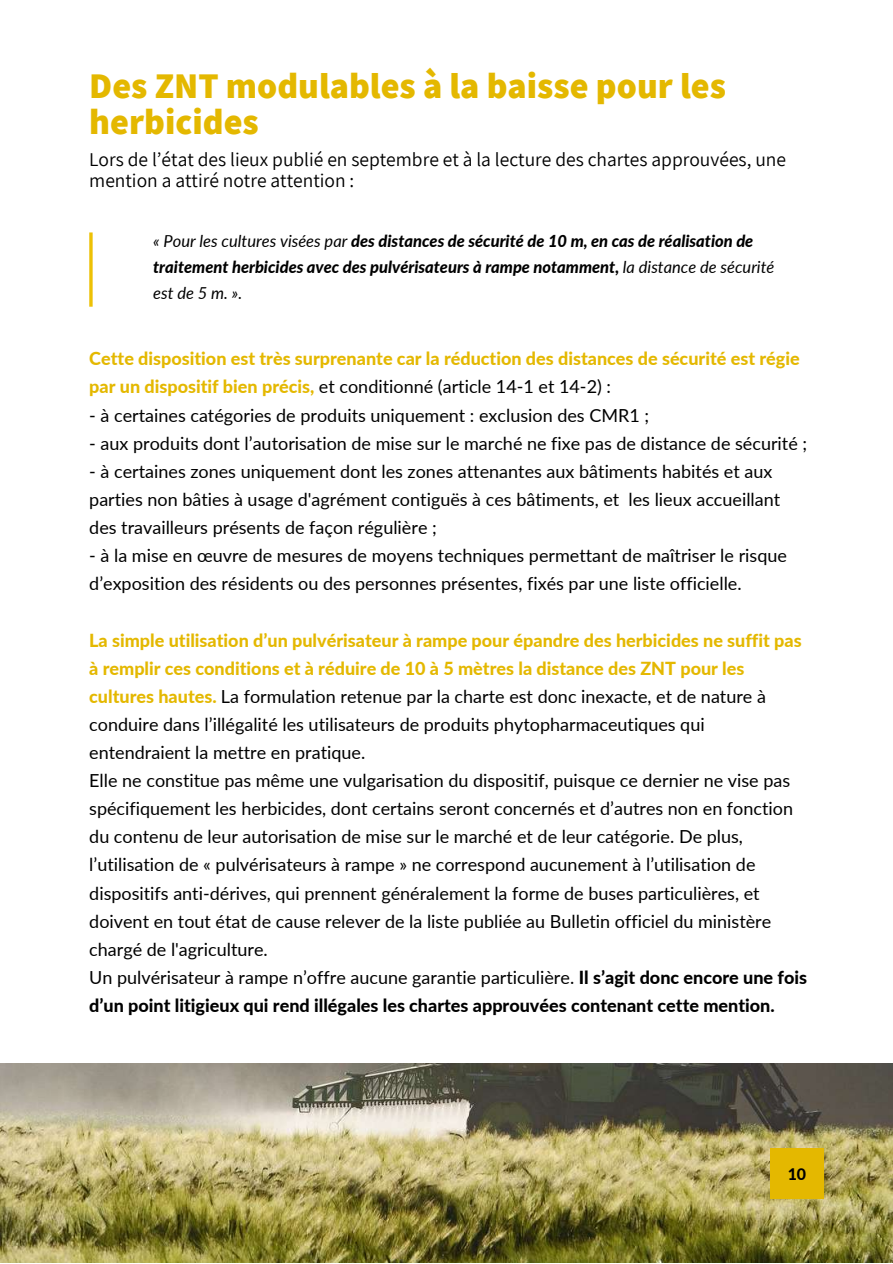
<style>
.page{position:relative;width:893px;height:1264px;background:#fff}
.page>*{position:absolute;margin:0;border:0;box-sizing:border-box;transform-origin:0 0}
.t1{font:800 36px/36px "Assistant";color:#e4b800}
.t2{font:19.5px/21.3px "Assistant";color:#000}
.t3{font:18px/28px "Lato";color:#000}
.t4{font:800 18px/28px "Lato";color:#e4b800}
.t5{font:italic 800 16.5px/25.8px "Lato";color:#000}
.t6{font:800 15.9px "Lato";color:#000}
.s1{font-weight:400}
.s2{font-weight:400;color:#000}
.s3{font-weight:800;color:#e4b800}
.s4{font-weight:800}
</style>
<div class="page">
<svg style="left:89px;top:232px;width:4px;height:75px"></svg>
<img style="left:0;top:1063px;width:892px;height:199px">
<div style="left:770px;top:1147px;width:53px;height:51px;background:#e4b800"></div>
<h1 class="t1" style="left:89px;top:66px;width:638px">Des ZNT modulables à la baisse pour les herbicides</h1>
<p class="t2" style="left:89px;top:148px;width:698px">Lors de l’état des lieux publié en septembre et à la lecture des chartes approuvées, une mention a attiré notre attention :</p>
<p class="t5" style="left:153px;top:228px;width:622px"><span class="s1">« Pour les cultures visées par</span> des distances de sécurité de 10 m, en cas de réalisation de traitement herbicides avec des pulvérisateurs à rampe notamment, <span class="s1">la distance de sécurité est de 5 m. ».</span></p>
<p class="t4" style="left:89px;top:344px;width:712px">Cette disposition est très surprenante car la réduction des distances de sécurité est régie par un dispositif bien précis, <span class="s2">et conditionné (article 14-1 et 14-2) :</span></p>
<p class="t3" style="left:89px;top:400px;width:561px">- à certaines catégories de produits uniquement : exclusion des CMR1 ;</p>
<p class="t3" style="left:89px;top:428px;width:719px">- aux produits dont l’autorisation de mise sur le marché ne fixe pas de distance de sécurité ;</p>
<p class="t3" style="left:89px;top:457px;width:692px">- à certaines zones uniquement dont les zones attenantes aux bâtiments habités et aux parties non bâties à usage d'agrément contiguës à ces bâtiments, et les lieux accueillant des travailleurs présents de façon régulière ;</p>
<p class="t3" style="left:89px;top:541px;width:699px">- à la mise en œuvre de mesures de moyens techniques permettant de maîtriser le risque d’exposition des résidents ou des personnes présentes, fixés par une liste officielle.</p>
<p class="t3" style="left:89px;top:625px;width:719px"><span class="s3">La simple utilisation d’un pulvérisateur à rampe pour épandre des herbicides ne suffit pas à remplir ces conditions et à réduire de 10 à 5 mètres la distance des ZNT pour les cultures hautes.</span> La formulation retenue par la charte est donc inexacte, et de nature à conduire dans l’illégalité les utilisateurs de produits phytopharmaceutiques qui entendraient la mettre en pratique.<br>Elle ne constitue pas même une vulgarisation du dispositif, puisque ce dernier ne vise pas spécifiquement les herbicides, dont certains seront concernés et d’autres non en fonction du contenu de leur autorisation de mise sur le marché et de leur catégorie. De plus, l’utilisation de « pulvérisateurs à rampe » ne correspond aucunement à l’utilisation de dispositifs anti-dérives, qui prennent généralement la forme de buses particulières, et doivent en tout état de cause relever de la liste publiée au Bulletin officiel du ministère chargé de l'agriculture.<br>Un pulvérisateur à rampe n’offre aucune garantie particulière. <span class="s4">Il s’agit donc encore une fois d’un point litigieux qui rend illégales les chartes approuvées contenant cette mention.</span></p>
<p class="t6" style="left:787px;top:1163px;width:20px">10</p>
</div>
